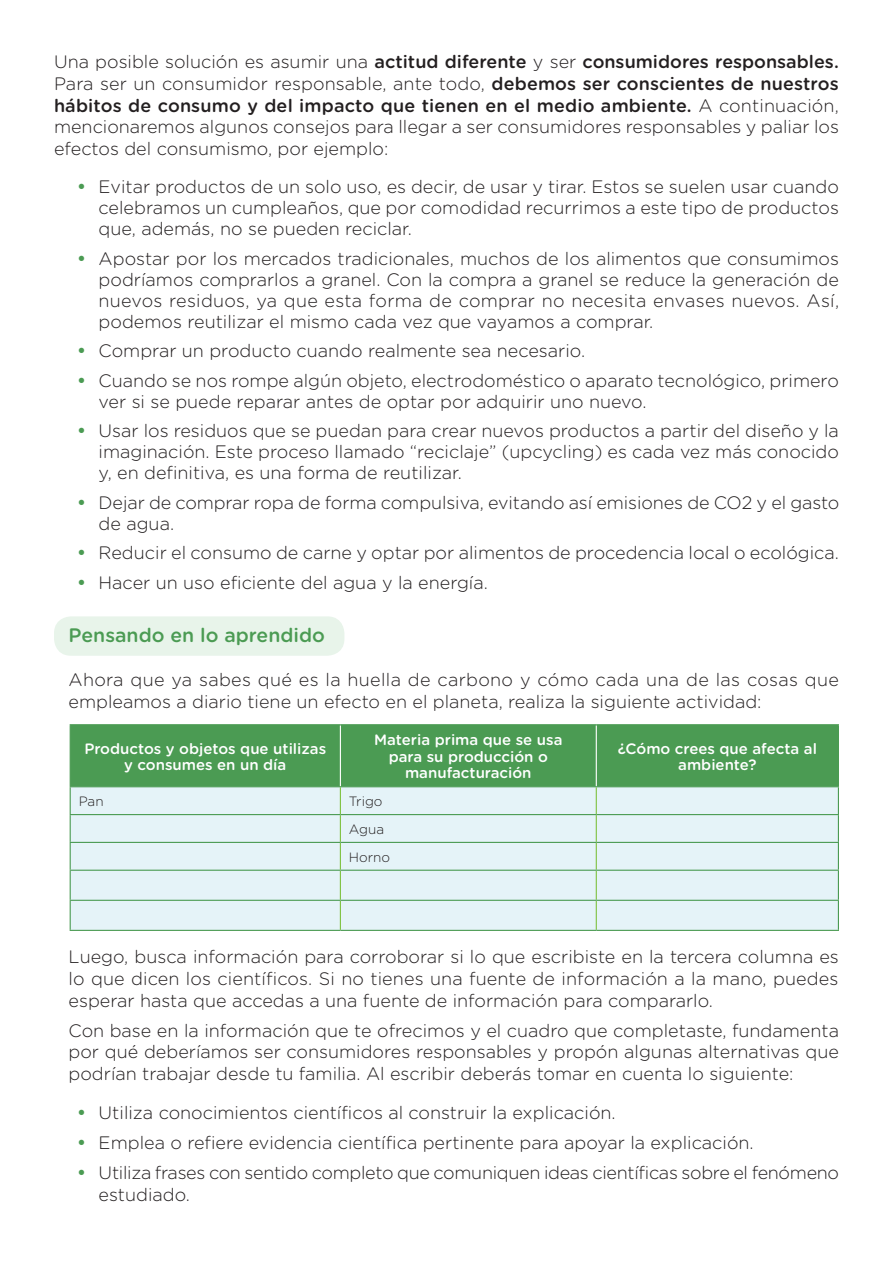
<style>
.page{position:relative;width:893px;height:1263px;background:#fff}
.page>*{position:absolute;margin:0;border:0;box-sizing:border-box;transform-origin:0 0}
.Subtitulo{font:500 19.5px "Gotham Rounded";color:#4b9b53}
.Texto{font:300 18px/21.6px "Gotham Rounded";color:#231f20;text-align:justify}
.Textos_de_tabla_-_Co{font:500 15px/16.5px "Gotham Rounded";color:#fff;text-align:center}
.Textos_de_tabla{font:300 13.5px "Gotham Rounded";color:#231f20}
.s1{font-weight:500}
.s2{color:#4b9b53}
</style>
<div class="page">
<div style="left:54px;top:616px;width:290px;height:40px;background:#e8f4ea;border-radius:17px"></div>
<div style="left:71px;top:725px;width:767px;height:61px;background:#4b9b53"></div>
<div style="left:71px;top:787px;width:767px;height:143px;background:#e5f3f8"></div>
<svg style="left:340px;top:787px;width:1px;height:143px"></svg>
<svg style="left:596px;top:787px;width:1px;height:143px"></svg>
<hr style="left:340px;top:725px;width:1px;height:61px;background:#fff">
<hr style="left:596px;top:725px;width:1px;height:61px;background:#fff">
<hr style="left:70px;top:724px;width:270px;height:1px;background:#4b9b53">
<hr style="left:70px;top:725px;width:1px;height:61px;background:#4b9b53">
<hr style="left:340px;top:724px;width:256px;height:1px;background:#4b9b53">
<hr style="left:596px;top:724px;width:243px;height:1px;background:#4b9b53">
<hr style="left:838px;top:725px;width:1px;height:61px;background:#4b9b53">
<hr style="left:70px;top:786px;width:270px;height:1px;background:#4b9b53">
<hr style="left:340px;top:786px;width:256px;height:1px;background:#4b9b53">
<hr style="left:596px;top:786px;width:243px;height:1px;background:#4b9b53">
<hr style="left:70px;top:814px;width:270px;height:1px;background:#4b9b53">
<hr style="left:340px;top:814px;width:256px;height:1px;background:#4b9b53">
<hr style="left:596px;top:814px;width:243px;height:1px;background:#4b9b53">
<hr style="left:70px;top:842px;width:270px;height:1px;background:#4b9b53">
<hr style="left:340px;top:842px;width:256px;height:1px;background:#4b9b53">
<hr style="left:596px;top:842px;width:243px;height:1px;background:#4b9b53">
<hr style="left:70px;top:870px;width:270px;height:1px;background:#4b9b53">
<hr style="left:340px;top:870px;width:256px;height:1px;background:#4b9b53">
<hr style="left:596px;top:870px;width:243px;height:1px;background:#4b9b53">
<hr style="left:70px;top:900px;width:270px;height:1px;background:#4b9b53">
<svg style="left:70px;top:787px;width:1px;height:143px"></svg>
<hr style="left:340px;top:900px;width:256px;height:1px;background:#4b9b53">
<hr style="left:596px;top:900px;width:243px;height:1px;background:#4b9b53">
<svg style="left:838px;top:787px;width:1px;height:143px"></svg>
<hr style="left:70px;top:930px;width:270px;height:1px;background:#4b9b53">
<hr style="left:340px;top:930px;width:256px;height:1px;background:#4b9b53">
<hr style="left:596px;top:930px;width:243px;height:1px;background:#4b9b53">
<p class="Texto" style="left:54px;top:50px;width:786px">Una posible solución es asumir una <span class="s1">actitud diferente</span> y ser <span class="s1">consumidores responsables.<br></span>Para ser un consumidor responsable, ante todo, <span class="s1">debemos ser conscientes de nuestros hábitos de consumo y del impacto que tienen en el medio ambiente.</span> A continuación, mencionaremos algunos consejos para llegar a ser consumidores responsables y paliar los efectos del consumismo, por ejemplo:</p>
<p class="Texto" style="left:99px;top:175px;width:742px;line-height:21px;text-indent:-21px"><span class="s2">•</span> Evitar productos de un solo uso, es decir, de usar y tirar. Estos se suelen usar cuando celebramos un cumpleaños, que por comodidad recurrimos a este tipo de productos que, además, no se pueden reciclar.</p>
<p class="Texto" style="left:99px;top:247px;width:742px;line-height:21px;text-indent:-21px"><span class="s2">•</span> Apostar por los mercados tradicionales, muchos de los alimentos que consumimos podríamos comprarlos a granel. Con la compra a granel se reduce la generación de nuevos residuos, ya que esta forma de comprar no necesita envases nuevos. Así, podemos reutilizar el mismo cada vez que vayamos a comprar.</p>
<p class="Texto" style="left:77px;top:339px;width:509px"><span class="s2">•</span> Comprar un producto cuando realmente sea necesario.</p>
<p class="Texto" style="left:99px;top:369px;width:742px;line-height:21px;text-indent:-21px"><span class="s2">•</span> Cuando se nos rompe algún objeto, electrodoméstico o aparato tecnológico, primero ver si se puede reparar antes de optar por adquirir uno nuevo.</p>
<p class="Texto" style="left:99px;top:419px;width:742px;line-height:21px;text-indent:-21px"><span class="s2">•</span> Usar los residuos que se puedan para crear nuevos productos a partir del diseño y la imaginación. Este proceso llamado “reciclaje” (upcycling) es cada vez más conocido y, en definitiva, es una forma de reutilizar.</p>
<p class="Texto" style="left:99px;top:491px;width:742px;line-height:21px;text-indent:-21px"><span class="s2">•</span> Dejar de comprar ropa de forma compulsiva, evitando así emisiones de CO2 y el gasto de agua.</p>
<p class="Texto" style="left:77px;top:541px;width:763px"><span class="s2">•</span> Reducir el consumo de carne y optar por alimentos de procedencia local o ecológica.</p>
<p class="Texto" style="left:77px;top:571px;width:412px"><span class="s2">•</span> Hacer un uso eficiente del agua y la energía.</p>
<p class="Subtitulo" style="left:69px;top:621px;width:258px">Pensando en lo aprendido</p>
<p class="Texto" style="left:69px;top:668px;width:772px">Ahora que ya sabes qué es la huella de carbono y cómo cada una de las cosas que empleamos a diario tiene un efecto en el planeta, realiza la siguiente actividad:</p>
<p class="Textos_de_tabla_-_Co" style="left:84px;top:739px;width:243px">Productos y objetos que utilizas y consumes en un día</p>
<p class="Textos_de_tabla_-_Co" style="left:374px;top:731px;width:190px">Materia prima que se usa para su producción o manufacturación</p>
<p class="Textos_de_tabla_-_Co" style="left:618px;top:739px;width:201px">¿Cómo crees que afecta al ambiente?</p>
<p class="Textos_de_tabla" style="left:79px;top:792px;width:26px">Pan</p>
<p class="Textos_de_tabla" style="left:349px;top:792px;width:35px">Trigo</p>
<p class="Textos_de_tabla" style="left:349px;top:820px;width:37px">Agua</p>
<p class="Textos_de_tabla" style="left:349px;top:848px;width:43px">Horno</p>
<p class="Texto" style="left:69px;top:945px;width:772px">Luego, busca información para corroborar si lo que escribiste en la tercera columna es lo que dicen los científicos. Si no tienes una fuente de información a la mano, puedes esperar hasta que accedas a una fuente de información para compararlo.</p>
<p class="Texto" style="left:69px;top:1019px;width:772px">Con base en la información que te ofrecimos y el cuadro que completaste, fundamenta por qué deberíamos ser consumidores responsables y propón algunas alternativas que podrían trabajar desde tu familia. Al escribir deberás tomar en cuenta lo siguiente:</p>
<p class="Texto" style="left:77px;top:1101px;width:540px"><span class="s2">•</span> Utiliza conocimientos científicos al construir la explicación.</p>
<p class="Texto" style="left:77px;top:1131px;width:678px"><span class="s2">•</span> Emplea o refiere evidencia científica pertinente para apoyar la explicación.</p>
<p class="Texto" style="left:99px;top:1161px;width:742px;text-indent:-21px"><span class="s2">•</span> Utiliza frases con sentido completo que comuniquen ideas científicas sobre el fenómeno estudiado.</p>
</div>
